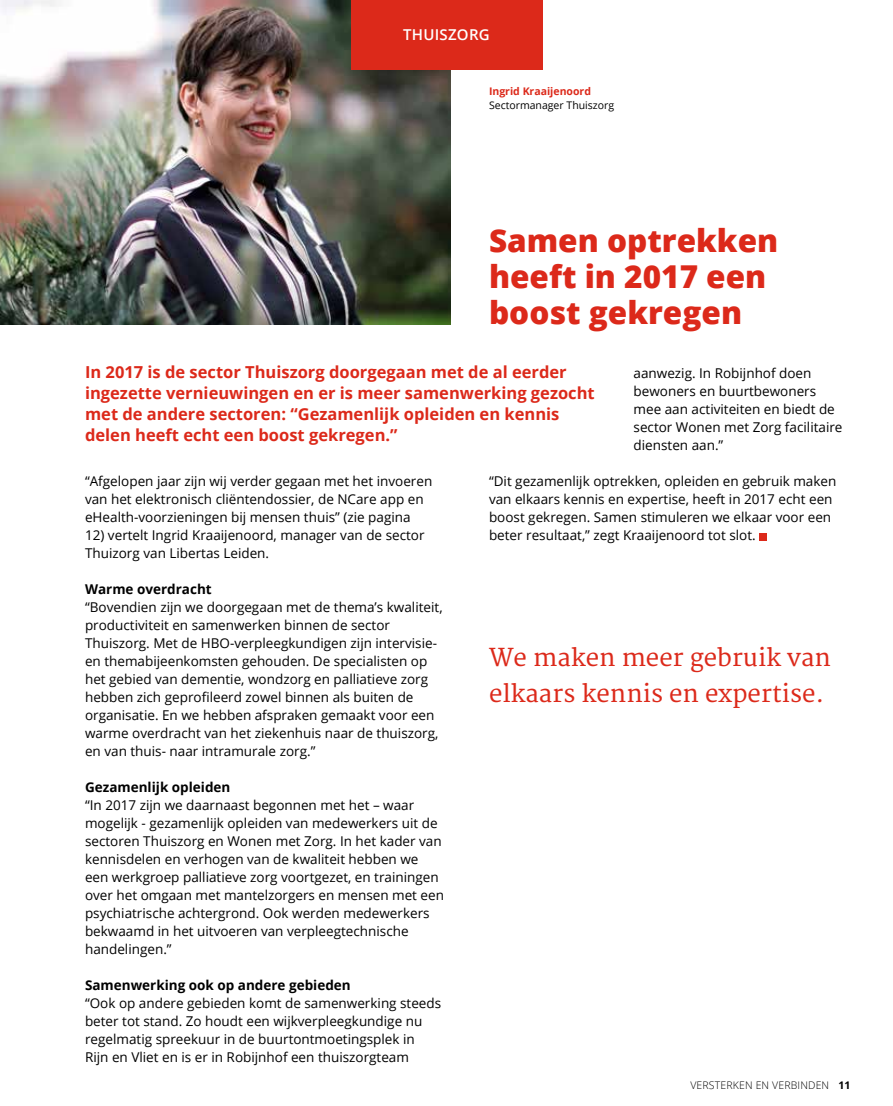
<style>
.page{position:relative;width:893px;height:1106px;background:#fff}
.page>*{position:absolute;margin:0;border:0;box-sizing:border-box;transform-origin:0 0}
.t1{font:800 31.5px/36px "Open Sans";color:#dc291a}
.t2{font:24px/36px "Merriweather";color:#dc291a}
.t3{font:700 16.5px/21px "Open Sans";color:#dc291a}
.t4{font:600 15px "Open Sans";letter-spacing:.015em;color:#fff}
.t5{font:13.5px/18px "Open Sans";color:#000}
.t6{font:700 13.5px "Open Sans";color:#000}
.t7{font:300 10.5px "Open Sans";letter-spacing:.015em;color:#000}
.t8{font:10.5px "Open Sans";color:#000}
.t9{font:700 10.5px "Open Sans";color:#dc291a}
.s1{font-weight:700}
</style>
<div class="page">
<img style="left:0;top:0;width:451px;height:324px">
<div style="left:759px;top:533px;width:7px;height:7px;background:#dc291a"></div>
<div style="left:351px;top:0;width:191px;height:70px;background:#dc291a"></div>
<p class="t4" style="left:403px;top:24px;width:88px">THUISZORG</p>
<p class="t9" style="left:489px;top:84px;width:103px">Ingrid Kraaijenoord</p>
<p class="t8" style="left:489px;top:98px;width:127px">Sectormanager Thuiszorg</p>
<h1 class="t1" style="left:489px;top:221px;width:291px">Samen optrekken heeft in 2017 een boost gekregen</h1>
<p class="t3" style="left:85px;top:361px;width:511px">In 2017 is de sector Thuiszorg doorgegaan met de al eerder ingezette vernieuwingen en er is meer samenwerking gezocht met de andere sectoren: “Gezamenlijk opleiden en kennis delen heeft echt een boost gekregen.”</p>
<p class="t5" style="left:634px;top:364px;width:210px">aanwezig. In Robijnhof doen bewoners en buurtbewoners mee aan activiteiten en biedt de sector Wonen met Zorg facilitaire diensten aan.”</p>
<p class="t5" style="left:489px;top:472px;width:349px">“Dit gezamenlijk optrekken, opleiden en gebruik maken van elkaars kennis en expertise, heeft in 2017 echt een boost gekregen. Samen stimuleren we elkaar voor een beter resultaat,” zegt Kraaijenoord tot slot.</p>
<p class="t5" style="left:85px;top:472px;width:349px">“Afgelopen jaar zijn wij verder gegaan met het invoeren van het elektronisch cliëntendossier, de NCare app en eHealth-voorzieningen bij mensen thuis” (zie pagina</p>
<p class="t5" style="left:85px;top:526px;width:341px">12) vertelt Ingrid Kraaijenoord, manager van de sector<br>Thuizorg van Libertas Leiden.</p>
<p class="t6" style="left:85px;top:580px;width:128px">Warme overdracht</p>
<p class="t5" style="left:85px;top:598px;width:359px">“Bovendien zijn we doorgegaan met de thema’s kwaliteit, productiviteit en samenwerken binnen de sector Thuiszorg. Met de HBO-verpleegkundigen zijn intervisie&shy;en themabijeenkomsten gehouden. De specialisten op het gebied van dementie, wondzorg en palliatieve zorg hebben zich geprofileerd zowel binnen als buiten de organisatie. En we hebben afspraken gemaakt voor een warme overdracht van het ziekenhuis naar de thuiszorg, en van thuis- naar intramurale zorg.”</p>
<p class="t6" style="left:85px;top:778px;width:147px">Gezamenlijk opleiden</p>
<p class="t5" style="left:85px;top:796px;width:360px">“In 2017 zijn we daarnaast begonnen met het – waar mogelijk - gezamenlijk opleiden van medewerkers uit de sectoren Thuiszorg en Wonen met Zorg. In het kader van kennisdelen en verhogen van de kwaliteit hebben we een werkgroep palliatieve zorg voortgezet, en trainingen over het omgaan met mantelzorgers en mensen met een psychiatrische achtergrond. Ook werden medewerkers bekwaamd in het uitvoeren van verpleegtechnische handelingen.”</p>
<p class="t6" style="left:85px;top:975px;width:267px">Samenwerking ook op andere gebieden</p>
<p class="t5" style="left:85px;top:994px;width:358px">“Ook op andere gebieden komt de samenwerking steeds beter tot stand. Zo houdt een wijkverpleegkundige nu regelmatig spreekuur in de buurtontmoetingsplek in Rijn en Vliet en is er in Robijnhof een thuiszorgteam</p>
<h2 class="t2" style="left:489px;top:640px;width:343px">We maken meer gebruik van elkaars kennis en expertise.</h2>
<p class="t7" style="left:690px;top:1077px;width:162px">VERSTERKEN EN VERBINDEN <span class="s1">11</span></p>
</div>
